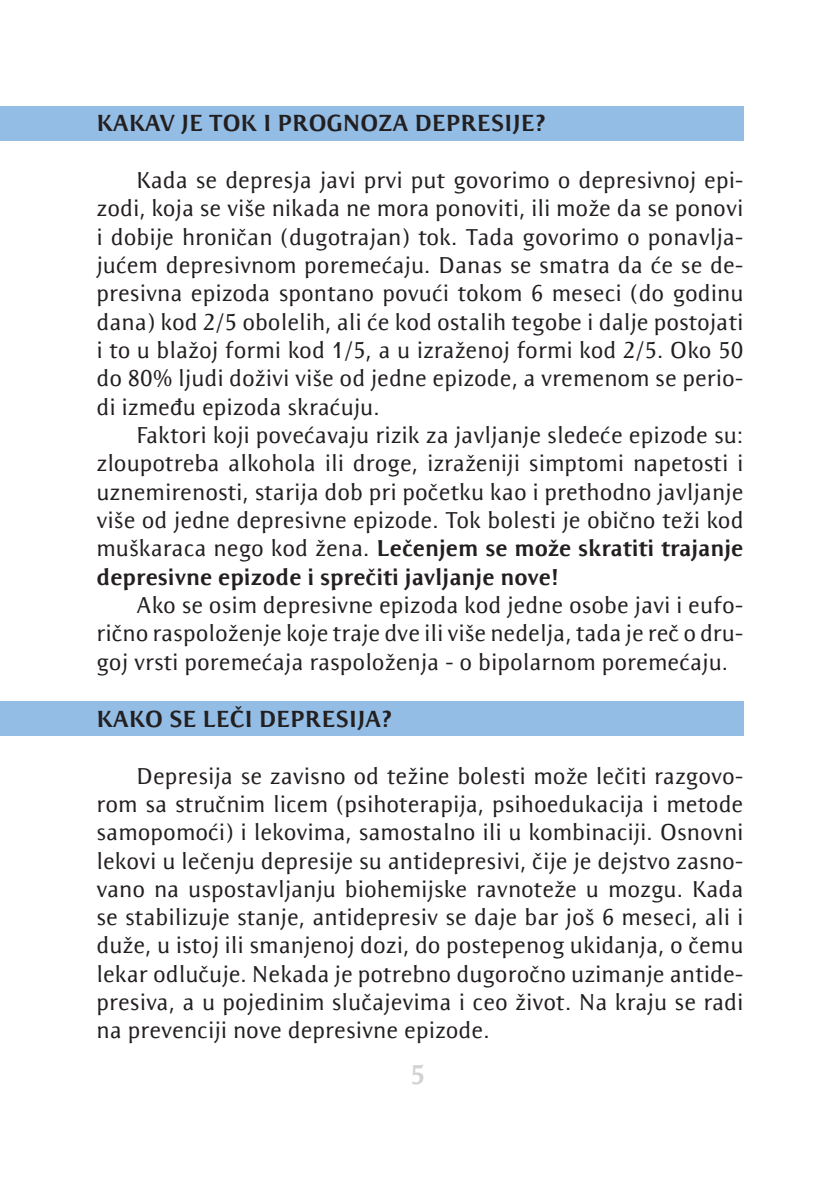
<style>
.page{position:relative;width:840px;height:1191px;background:#fff}
.page>*{position:absolute;margin:0;border:0;box-sizing:border-box;transform-origin:0 0}
.t1{font:700 28px "Resavska BG Sans";color:#d1d2d4}
.t2{font:700 24px "Resavska BG Sans";color:#231f20}
.t3{font:23.6px/28.4px "Resavska BG Sans";color:#231f20;text-align:justify}
.s1{font-weight:700}
</style>
<div class="page">
<div style="left:0;top:106px;width:743px;height:34px;background:#93bde5"></div>
<div style="left:0;top:701px;width:743px;height:34px;background:#93bde5"></div>
<p class="t2" style="left:96px;top:110px;width:451px">KAKAV JE TOK I PROGNOZA DEPRESIJE?</p>
<p class="t3" style="left:96px;top:166px;width:648px;text-indent:40px">Kada se depresja javi prvi put govorimo o depresivnoj epi&shy;zodi, koja se više nikada ne mora ponoviti, ili može da se ponovi i dobije hroničan (dugotrajan) tok. Tada govorimo o ponavlja&shy;jućem depresivnom poremećaju. Danas se smatra da će se de&shy;presivna epizoda spontano povući tokom 6 meseci (do godinu dana) kod 2/5 obolelih, ali će kod ostalih tegobe i dalje postojati i to u blažoj formi kod 1/5, a u izraženoj formi kod 2/5. Oko 50 do 80% ljudi doživi više od jedne epizode, a vremenom se perio&shy;di između epizoda skraćuju.</p>
<p class="t3" style="left:96px;top:421px;width:648px;text-indent:40px">Faktori koji povećavaju rizik za javljanje sledeće epizode su: zloupotreba alkohola ili droge, izraženiji simptomi napetosti i uznemirenosti, starija dob pri početku kao i prethodno javljanje više od jedne depresivne epizode. Tok bolesti je obično teži kod muškaraca nego kod žena. <span class="s1">Lečenjem se može skratiti trajanje depresivne epizode i sprečiti javljanje nove!</span></p>
<p class="t3" style="left:96px;top:591px;width:648px;text-indent:40px">Ako se osim depresivne epizoda kod jedne osobe javi i eufo&shy;rično raspoloženje koje traje dve ili više nedelja, tada je reč o dru&shy;goj vrsti poremećaja raspoloženja - o bipolarnom poremećaju.</p>
<p class="t2" style="left:96px;top:705px;width:298px">KAKO SE LEČI DEPRESIJA?</p>
<p class="t3" style="left:96px;top:761px;width:648px;text-indent:40px">Depresija se zavisno od težine bolesti može lečiti razgovo&shy;rom sa stručnim licem (psihoterapija, psihoedukacija i metode samopomoći) i lekovima, samostalno ili u kombinaciji. Osnovni lekovi u lečenju depresije su antidepresivi, čije je dejstvo zasno&shy;vano na uspostavljanju biohemijske ravnoteže u mozgu. Kada se stabilizuje stanje, antidepresiv se daje bar još 6 meseci, ali i duže, u istoj ili smanjenoj dozi, do postepenog ukidanja, o čemu lekar odlučuje. Nekada je potrebno dugoročno uzimanje antide&shy;presiva, a u pojedinim slučajevima i ceo život. Na kraju se radi na prevenciji nove depresivne epizode.</p>
<p class="t1" style="left:409px;top:1058px;width:17px">5</p>
</div>
